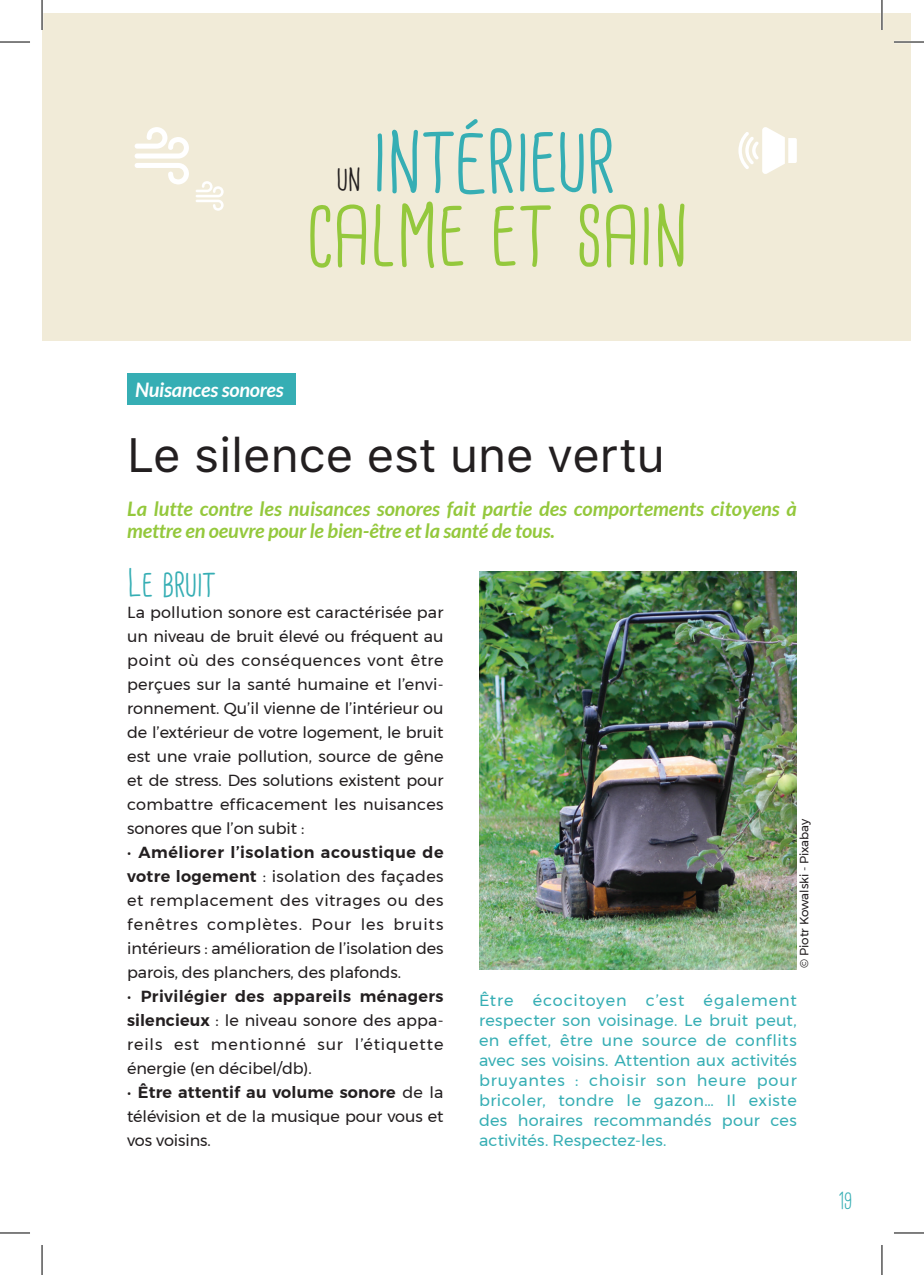
<style>
.page{position:relative;width:924px;height:1275px;background:#fff}
.page>*{position:absolute;margin:0;border:0;box-sizing:border-box;transform-origin:0 0}
.t1{font:96px "Cardenio Modern";color:#94c83c}
.t2{font:96px "Cardenio Modern";color:#36aeb4}
.t3{font:48px "SF Pro Text";color:#231f20}
.t4{font:38px "Cardenio Modern";color:#36aeb4}
.t5{font:36px "Cardenio Modern";color:#231f20}
.t6{font:22px "Cardenio Modern";color:#36aeb4}
.t7{font:italic 700 20px/22px "Lato";color:#94c83c}
.t8{font:italic 700 20px "Lato";letter-spacing:-.01em;color:#fff}
.t9{font:16px/24px "Montserrat";letter-spacing:-.005em;color:#231f20;text-align:justify}
.t10{font:16px/20px "Montserrat";letter-spacing:.015em;color:#36aeb4;text-align:justify}
.t11{font:12px "Montserrat";letter-spacing:-.01em;color:#231f20}
.s1{font-weight:600}
</style>
<div class="page">
<div style="left:42px;top:14px;width:867px;height:327px;background:#f1ebd8"></div>
<svg style="left:134px;top:127px;width:55px;height:57px"></svg>
<svg style="left:196px;top:181px;width:27px;height:30px"></svg>
<div style="left:127px;top:374px;width:169px;height:31px;background:#36aeb4"></div>
<img style="left:479px;top:571px;width:317px;height:398px">
<svg style="left:738px;top:127px;width:58px;height:47px"></svg>
<hr style="left:893px;top:41px;width:30px;height:2px;background:#fff">
<hr style="left:880px;top:0;width:2px;height:30px;background:#fff">
<hr style="left:0;top:42px;width:30px;height:1px;background:#000">
<hr style="left:893px;top:42px;width:30px;height:1px;background:#000">
<hr style="left:0;top:1232px;width:30px;height:1px;background:#000">
<hr style="left:893px;top:1232px;width:30px;height:1px;background:#000">
<hr style="left:42px;top:0;width:1px;height:30px;background:#000">
<hr style="left:42px;top:1245px;width:1px;height:30px;background:#000">
<hr style="left:881px;top:0;width:1px;height:30px;background:#000">
<hr style="left:881px;top:1245px;width:1px;height:30px;background:#000">
<h1 class="t2" style="left:372px;top:108px;width:244px">intérieur</h1>
<h1 class="t1" style="left:307px;top:182px;width:382px">calme et sain</h1>
<h3 class="t5" style="left:337px;top:159px;width:26px">un</h3>
<p class="t8" style="left:135px;top:378px;width:150px">Nuisances sonores</p>
<h2 class="t3" style="left:127px;top:420px;width:539px">Le silence est une vertu</h2>
<p class="t7" style="left:127px;top:498px;width:670px">La lutte contre les nuisances sonores fait partie des comportements citoyens à mettre en oeuvre pour le bien-être et la santé de tous.</p>
<h3 class="t4" style="left:127px;top:564px;width:90px">Le bruit</h3>
<p class="t9" style="left:127px;top:600px;width:318px">La pollution sonore est caractérisée par un niveau de bruit élevé ou fréquent au point où des conséquences vont être perçues sur la santé humaine et l’envi&shy;ronnement. Qu’il vienne de l’intérieur ou de l’extérieur de votre logement, le bruit est une vraie pollution, source de gêne et de stress. Des solutions existent pour combattre efficacement les nuisances sonores que l’on subit :</p>
<p class="t9" style="left:127px;top:840px;width:318px">• <span class="s1">Améliorer l’isolation acoustique de votre logement</span> : isolation des façades et remplacement des vitrages ou des fenêtres complètes. Pour les bruits intérieurs : amélioration de l’isolation des parois, des planchers, des plafonds.</p>
<p class="t9" style="left:127px;top:984px;width:318px">• <span class="s1">Privilégier des appareils ménagers silencieux</span> : le niveau sonore des appa&shy;reils est mentionné sur l’étiquette énergie (en décibel/db).</p>
<p class="t9" style="left:127px;top:1080px;width:318px">• <span class="s1">Être attentif au volume sonore</span> de la télévision et de la musique pour vous et vos voisins.</p>
<p class="t11" style="left:794px;top:968px;width:150px;rotate:-90deg">© Piotr Kowalski - Pixabay</p>
<p class="t10" style="left:479px;top:990px;width:319px">Être écocitoyen c’est également respecter son voisinage. Le bruit peut, en effet, être une source de conflits avec ses voisins. Attention aux activités bruyantes : choisir son heure pour bricoler, tondre le gazon… Il existe des horaires recommandés pour ces activités. Respectez-les.</p>
<h3 class="t6" style="left:838px;top:1189px;width:15px">19</h3>
</div>
